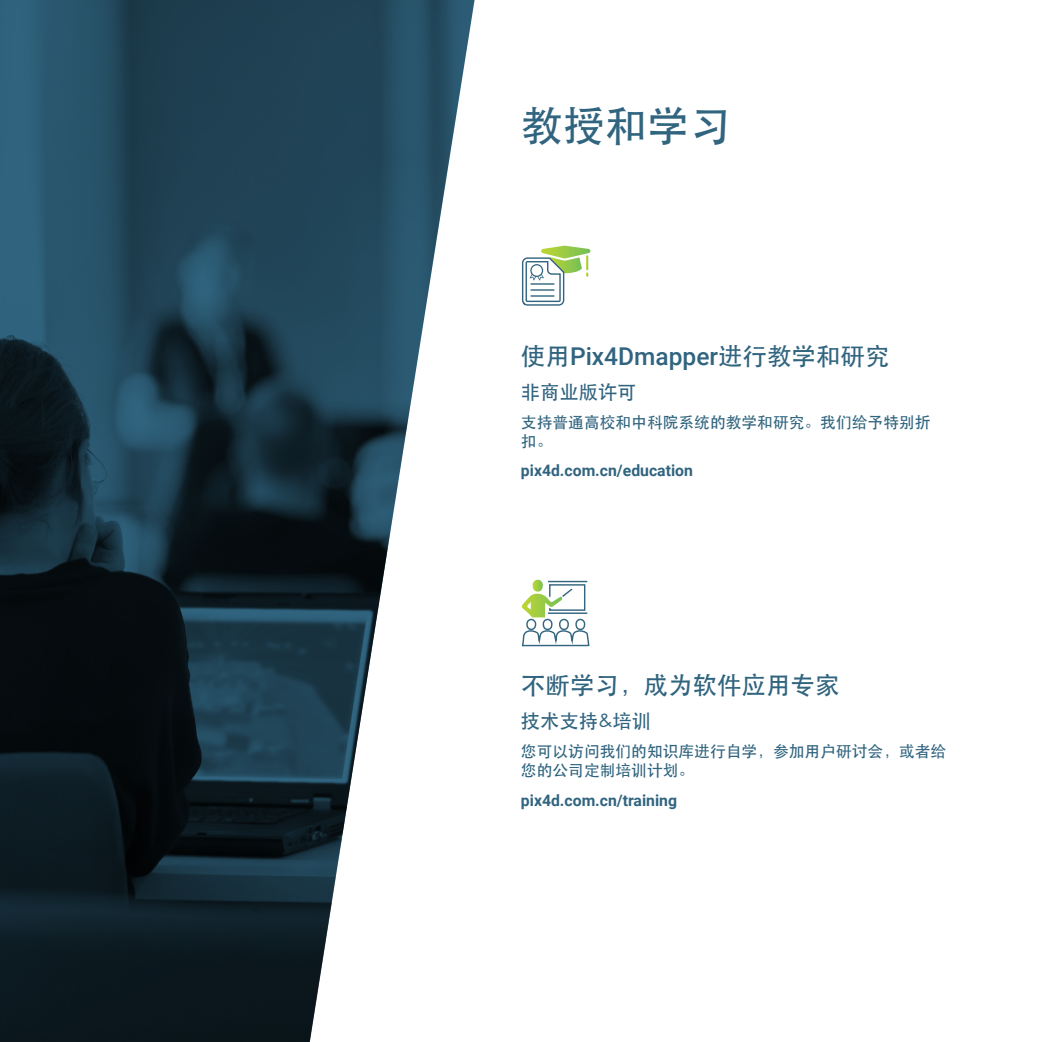
<style>
.page{position:relative;width:1042px;height:1042px;background:#fff}
.page>*{position:absolute;margin:0;border:0;box-sizing:border-box;transform-origin:0 0}
.t1{font:42px "ST Heiti";color:#30647f}
.t2{font:500 24.5px "Roboto";color:#30647f}
.t3{font:24.5px "ST Heiti";color:#30647f}
.t4{font:19.25px "ST Heiti";color:#30647f}
.t5{font:15.75px/18.9px "ST Heiti";color:#30647f}
.t6{font:700 15.75px "Roboto";color:#30647f}
.s1{font-family:"ST Heiti";font-weight:400}
</style>
<div class="page">
<svg style="left:522px;top:629px;width:68px;height:18px"></svg>
<div style="left:526px;top:619px;width:10px;height:11px;border:1px solid #34657f;border-radius:50%"></div>
<div style="left:575px;top:619px;width:10px;height:11px;border:1px solid #34657f;border-radius:50%"></div>
<svg style="left:521px;top:580px;width:65px;height:37px"></svg>
<div style="left:542px;top:619px;width:10px;height:11px;border:1px solid #34657f;border-radius:50%"></div>
<div style="left:559px;top:619px;width:10px;height:11px;border:1px solid #34657f;border-radius:50%"></div>
<hr style="left:548px;top:581px;width:39px;height:1px;background:#34657f">
<hr style="left:548px;top:612px;width:39px;height:2px;background:#34657f">
<svg style="left:521px;top:246px;width:69px;height:60px"></svg>
<svg style="left:0;top:0;width:475px;height:1042px"></svg>
<p class="t1" style="left:521px;top:104px;width:211px">教授和学习</p>
<p class="t2" style="left:521px;top:339px;width:370px"><span class="s1">使用</span>Pix4Dmapper<span class="s1">进行教学和研究</span></p>
<p class="t4" style="left:521px;top:382px;width:117px">非商业版许可</p>
<p class="t5" style="left:521px;top:413px;width:411px">支持普通高校和中科院系统的教学和研究。我们给予特别折扣。</p>
<p class="t6" style="left:521px;top:460px;width:173px">pix4d.com.cn/education</p>
<p class="t3" style="left:521px;top:673px;width:320px">不断学习，成为软件应用专家</p>
<p class="t4" style="left:521px;top:711px;width:132px">技术支持&amp;培训</p>
<p class="t5" style="left:521px;top:742px;width:427px">您可以访问我们的知识库进行自学，参加用户研讨会，或者给您的公司定制培训计划。</p>
<p class="t6" style="left:521px;top:789px;width:158px">pix4d.com.cn/training</p>
</div>
